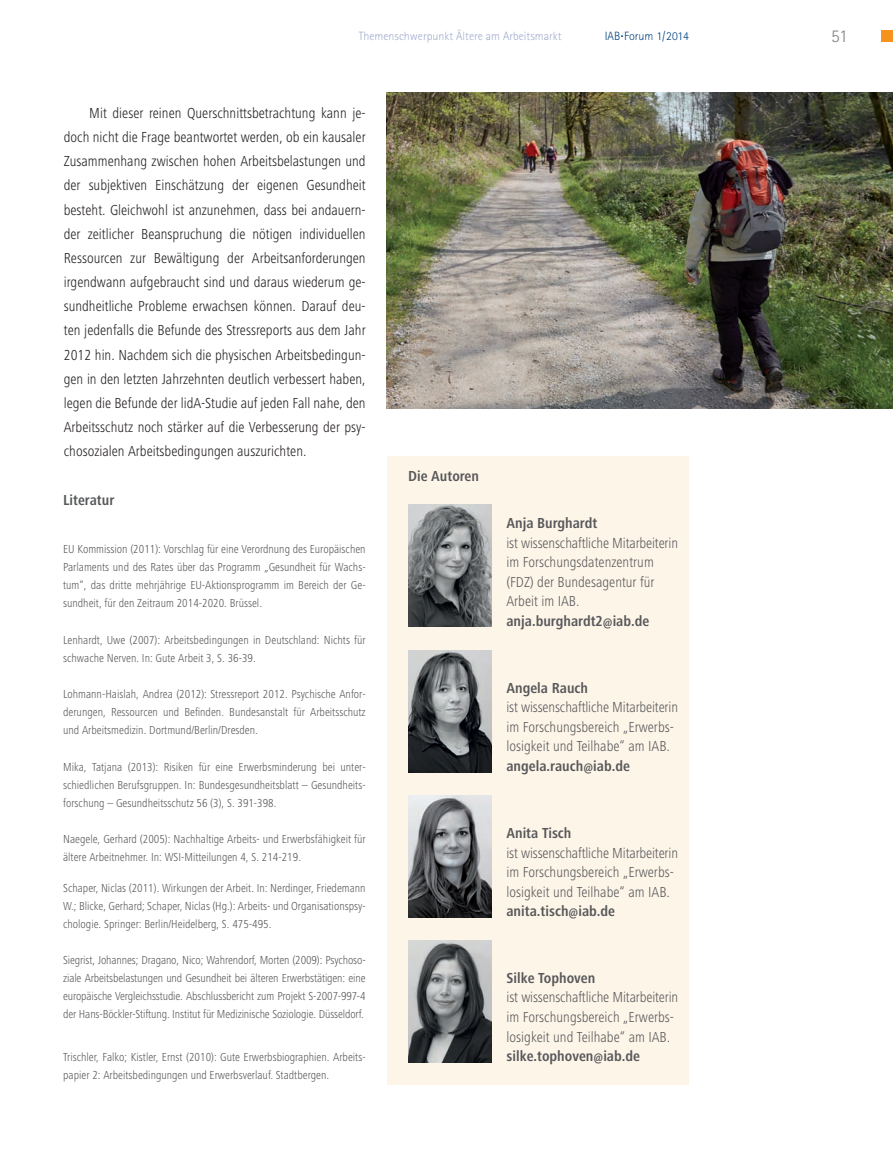
<style>
.page{position:relative;width:893px;height:1149px;background:#fff}
.page>*{position:absolute;margin:0;border:0;box-sizing:border-box;transform-origin:0 0}
.t1{font:300 18px "Rotis Sans Serif";color:#808285}
.t2{font:300 condensed 15px/24.2px "Frutiger Next LT";color:#231f20;text-align:justify}
.t3{font:300 condensed 15px/19.5px "Frutiger Next LT";color:#57585a}
.t4{font:700 condensed 15px "Frutiger Next LT";color:#57585a}
.t5{font:300 condensed 12px/18px "Frutiger Next LT";color:#57585a;text-align:justify}
.t6{font:300 12px "Rotis Sans Serif";color:#a0acce}
.t7{font:300 12px "Rotis Sans Serif";color:#014081}
</style>
<div class="page">
<div style="left:881px;top:30px;width:12px;height:12px;background:#f7931d"></div>
<div style="left:387px;top:456px;width:302px;height:628px;background:#fef5e9"></div>
<img style="left:408px;top:504px;width:83px;height:122px">
<img style="left:408px;top:650px;width:83px;height:121px">
<img style="left:408px;top:795px;width:83px;height:122px">
<img style="left:408px;top:940px;width:83px;height:121px">
<img style="left:387px;top:93px;width:506px;height:315px">
<p class="t6" style="left:359px;top:32px;width:204px">Themenschwerpunkt Ältere am Arbeitsmarkt</p>
<p class="t7" style="left:605px;top:32px;width:86px">IAB<sup>.</sup> Forum 1/2014</p>
<h1 class="t1" style="left:831px;top:30px;width:18px">51</h1>
<p class="t2" style="left:64px;top:102px;width:303px;text-indent:26px">Mit dieser reinen Querschnittsbetrachtung kann je&shy;doch nicht die Frage beantwortet werden, ob ein kausaler Zusammenhang zwischen hohen Arbeitsbelastungen und der subjektiven Einschätzung der eigenen Gesundheit besteht. Gleichwohl ist anzunehmen, dass bei andauern&shy;der zeitlicher Beanspruchung die nötigen individuellen Ressourcen zur Bewältigung der Arbeitsanforderungen irgendwann aufgebraucht sind und daraus wiederum ge&shy;sundheitliche Probleme erwachsen können. Darauf deu&shy;ten jedenfalls die Befunde des Stressreports aus dem Jahr 2012 hin. Nachdem sich die physischen Arbeitsbedingun&shy;gen in den letzten Jahrzehnten deutlich verbessert haben, legen die Befunde der lidA-Studie auf jeden Fall nahe, den Arbeitsschutz noch stärker auf die Verbesserung der psy&shy;chosozialen Arbeitsbedingungen auszurichten.</p>
<p class="t4" style="left:63px;top:493px;width:53px">Literatur</p>
<p class="t5" style="left:63px;top:541px;width:304px">EU Kommission (2011): Vorschlag für eine Verordnung des Europäischen Parlaments und des Rates über das Programm „Gesundheit für Wachs&shy;tum“, das dritte mehrjährige EU-Aktionsprogramm im Bereich der Ge&shy;sundheit, für den Zeitraum 2014-2020. Brüssel.</p>
<p class="t5" style="left:63px;top:631px;width:304px">Lenhardt, Uwe (2007): Arbeitsbedingungen in Deutschland: Nichts für schwache Nerven. In: Gute Arbeit 3, S. 36-39.</p>
<p class="t5" style="left:63px;top:686px;width:304px">Lohmann-Haislah, Andrea (2012): Stressreport 2012. Psychische Anfor&shy;derungen, Ressourcen und Befinden. Bundesanstalt für Arbeitsschutz und Arbeitsmedizin. Dortmund/Berlin/Dresden.</p>
<p class="t5" style="left:63px;top:758px;width:304px">Mika, Tatjana (2013): Risiken für eine Erwerbsminderung bei unter&shy;schiedlichen Berufsgruppen. In: Bundesgesundheitsblatt – Gesundheits&shy;forschung – Gesundheitsschutz 56 (3), S. 391-398.</p>
<p class="t5" style="left:63px;top:831px;width:304px">Naegele, Gerhard (2005): Nachhaltige Arbeits- und Erwerbsfähigkeit für ältere Arbeitnehmer. In: WSI-Mitteilungen 4, S. 214-219.</p>
<p class="t5" style="left:63px;top:879px;width:304px">Schaper, Niclas (2011). Wirkungen der Arbeit. In: Nerdinger, Friedemann W.; Blicke, Gerhard; Schaper, Niclas (Hg.): Arbeits- und Organisationspsy&shy;chologie. Springer: Berlin/Heidelberg, S. 475-495.</p>
<p class="t5" style="left:63px;top:952px;width:304px">Siegrist, Johannes; Dragano, Nico; Wahrendorf, Morten (2009): Psychoso&shy;ziale Arbeitsbelastungen und Gesundheit bei älteren Erwerbstätigen: eine europäische Vergleichsstudie. Abschlussbericht zum Projekt S-2007-997-4 der Hans-Böckler-Stiftung. Institut für Medizinische Soziologie. Düsseldorf.</p>
<p class="t5" style="left:63px;top:1048px;width:304px">Trischler, Falko; Kistler, Ernst (2010): Gute Erwerbsbiographien. Arbeits&shy;papier 2: Arbeitsbedingungen und Erwerbsverlauf. Stadtbergen.</p>
<p class="t4" style="left:408px;top:469px;width:73px">Die Autoren</p>
<p class="t4" style="left:506px;top:517px;width:92px">Anja Burghardt</p>
<p class="t3" style="left:506px;top:534px;width:173px">ist wissenschaftliche Mitarbeiterin im Forschungsdatenzentrum (FDZ) der Bundesagentur für<br>Arbeit im IAB.</p>
<p class="t4" style="left:506px;top:614px;width:144px">anja.burghardt2@iab.de</p>
<p class="t4" style="left:506px;top:681px;width:83px">Angela Rauch</p>
<p class="t3" style="left:506px;top:699px;width:173px">ist wissenschaftliche Mitarbeiterin im Forschungsbereich „Erwerbs&shy;losigkeit und Teilhabe“ am IAB.</p>
<p class="t4" style="left:506px;top:759px;width:125px">angela.rauch@iab.de</p>
<p class="t4" style="left:506px;top:827px;width:67px">Anita Tisch</p>
<p class="t3" style="left:506px;top:844px;width:173px">ist wissenschaftliche Mitarbeiterin im Forschungsbereich „Erwerbs&shy;losigkeit und Teilhabe“ am IAB.</p>
<p class="t4" style="left:506px;top:905px;width:110px">anita.tisch@iab.de</p>
<p class="t4" style="left:507px;top:971px;width:90px">Silke Tophoven</p>
<p class="t3" style="left:507px;top:989px;width:173px">ist wissenschaftliche Mitarbeiterin im Forschungsbereich „Erwerbs&shy;losigkeit und Teilhabe“ am IAB.</p>
<p class="t4" style="left:507px;top:1049px;width:135px">silke.tophoven@iab.de</p>
</div>
